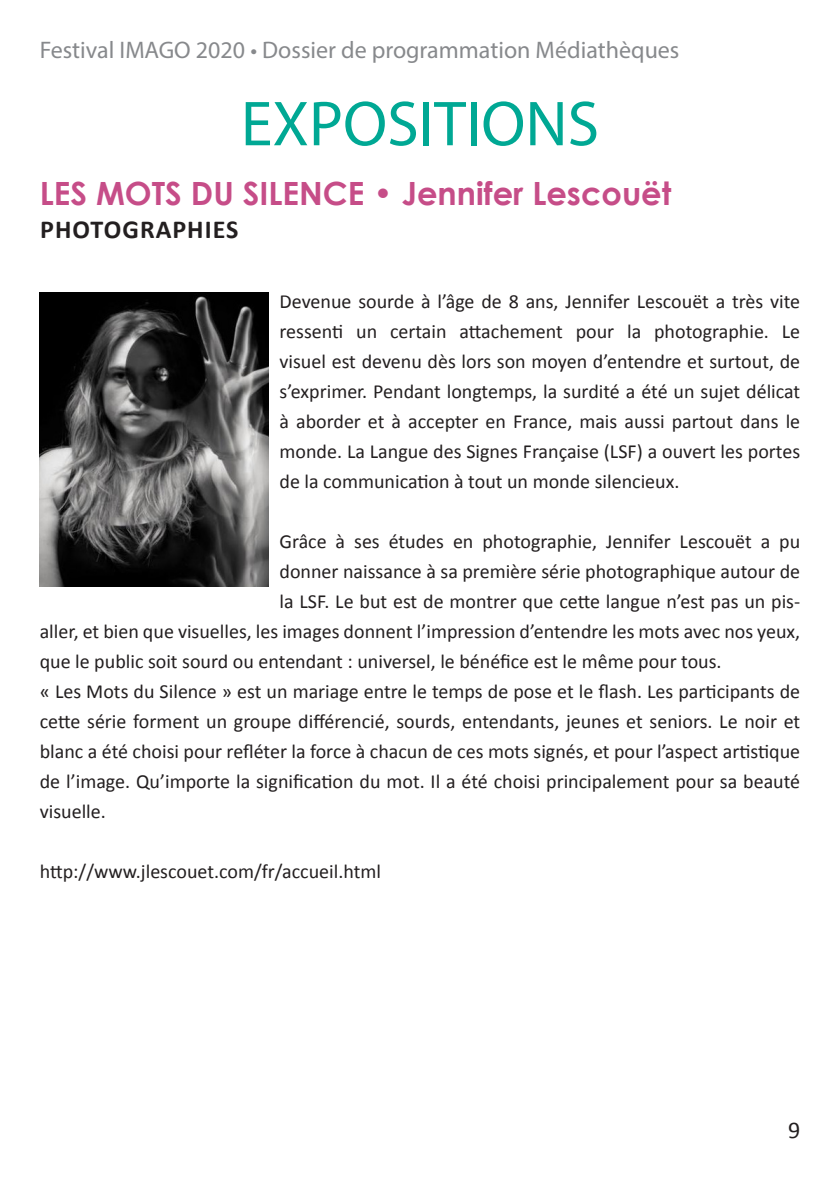
<style>
.page{position:relative;width:840px;height:1191px;background:#fff}
.page>*{position:absolute;margin:0;border:0;box-sizing:border-box;transform-origin:0 0}
.t1{font:64px "Myriad Pro";color:#00a894}
.Titres{font:700 32px "Century Gothic";color:#c64d88}
.Domaine{font:700 26px "Calibri";letter-spacing:.04em;color:#231f20}
.t2{font:24px "Myriad Pro";color:#87898c}
.t3{font:24px "Calibri";color:#231f20}
.Contenu{font:20px/30px "Calibri";color:#231f20;text-align:justify}
</style>
<div class="page">
<img style="left:40px;top:292px;width:228px;height:294px">
<p class="t2" style="left:40px;top:35px;width:641px">Festival IMAGO 2020 • Dossier de programmation Médiathèques</p>
<p class="t1" style="left:241px;top:84px;width:359px">EXPOSITIONS</p>
<p class="Titres" style="left:40px;top:174px;width:632px">LES MOTS DU SILENCE • Jennifer Lescouët</p>
<p class="Domaine" style="left:40px;top:213px;width:200px">PHOTOGRAPHIES</p>
<p class="Contenu" style="left:279px;top:286px;width:522px">Devenue sourde à l’âge de 8 ans, Jennifer Lescouët a très vite ressenti un certain attachement pour la photographie. Le visuel est devenu dès lors son moyen d’entendre et surtout, de s’exprimer. Pendant longtemps, la surdité a été un sujet délicat à aborder et à accepter en France, mais aussi partout dans le monde. La Langue des Signes Française (LSF) a ouvert les portes de la communication à tout un monde silencieux.</p>
<p class="Contenu" style="left:279px;top:526px;width:522px">Grâce à ses études en photographie, Jennifer Lescouët a pu</p>
<p class="Contenu" style="left:279px;top:556px;width:522px">donner naissance à sa première série photographique autour de</p>
<p class="Contenu" style="left:279px;top:586px;width:522px">la LSF. Le but est de montrer que cette langue n’est pas un pis-</p>
<p class="Contenu" style="left:40px;top:616px;width:761px">aller, et bien que visuelles, les images donnent l’impression d’entendre les mots avec nos yeux,</p>
<p class="Contenu" style="left:40px;top:646px;width:683px">que le public soit sourd ou entendant : universel, le bénéfice est le même pour tous.</p>
<p class="Contenu" style="left:40px;top:676px;width:761px">« Les Mots du Silence » est un mariage entre le temps de pose et le flash. Les participants de cette série forment un groupe différencié, sourds, entendants, jeunes et seniors. Le noir et blanc a été choisi pour refléter la force à chacun de ces mots signés, et pour l’aspect artistique de l’image. Qu’importe la signification du mot. Il a été choisi principalement pour sa beauté visuelle.</p>
<p class="Contenu" style="left:40px;top:856px;width:342px">http://www.jlescouet.com/fr/accueil.html</p>
<p class="t3" style="left:787px;top:1115px;width:14px">9</p>
</div>
